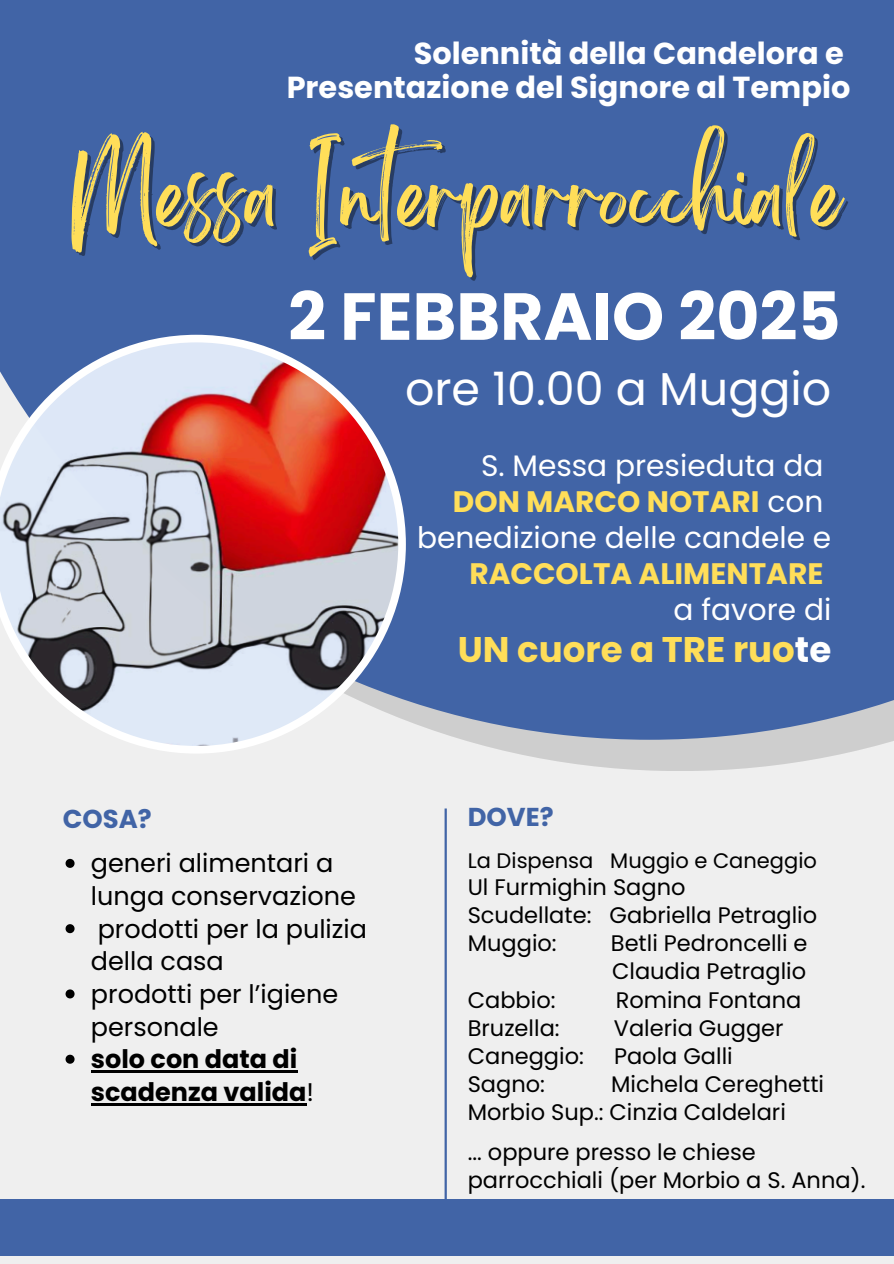
<style>
.page{position:relative;width:894px;height:1264px;background:#fff}
.page>*{position:absolute;margin:0;border:0;box-sizing:border-box;transform-origin:0 0}
.t1{font:77.25px "Brightwall";color:#ffde59}
.t2{font:700 66.45px "Poppins";color:#fff}
.t3{font:46.05px "Poppins";color:#fff}
.t4{font:700 35.55px "Poppins";color:#ffde59}
.t5{font:700 30.3px/33.8px "Poppins";color:#fff;text-align:right}
.t6{font:29.55px/36px "Poppins";color:#fff;text-align:right}
.t7{font:700 25.8px "Poppins";color:#4164a6}
.t8{font:25.5px/32.7px "Poppins";color:#000}
.t9{font:700 25.5px/32.7px "Poppins";color:#000}
.t10{font:22.5px/28.2px "Poppins";color:#000}
.t11{font:21px "Poppins";color:#000}
.s1{font-weight:700;color:#ffde59}
.s2{color:#fff}
.s3{font-weight:400}
</style>
<div class="page">
<div style="left:0;top:0;width:893px;height:1263px;background:#efefef"></div>
<svg style="left:461px;top:739px;width:432px;height:32px;fill:#cecece"></svg>
<div style="left:0;top:0;width:893px;height:739px;background:#4164a6"></div>
<svg style="left:0;top:335px;width:406px;height:418px"></svg>
<hr style="left:444px;top:808px;width:2px;height:391px;background:#4164a6">
<svg style="left:66px;top:858px;width:9px;height:9px"></svg>
<svg style="left:66px;top:924px;width:9px;height:9px"></svg>
<svg style="left:66px;top:989px;width:9px;height:9px"></svg>
<svg style="left:66px;top:1054px;width:9px;height:9px"></svg>
<hr style="left:91px;top:1070px;width:206px;height:2px;background:#000">
<hr style="left:91px;top:1103px;width:215px;height:2px;background:#000">
<div style="left:0;top:1199px;width:893px;height:56px;background:#4164a6"></div>
<p class="t5" style="left:286px;top:36px;width:565px">Solennità della Candelora e<br>Presentazione del Signore al Tempio</p>
<p class="t1" style="left:72px;top:168px;width:769px">Messa Interparrocchiale</p>
<h6 class="t2" style="left:288px;top:270px;width:554px">2 FEBBRAIO 2025</h6>
<h6 class="t3" style="left:405px;top:357px;width:427px">ore 10.00 a Muggio</h6>
<p class="t6" style="left:417px;top:448px;width:415px">S. Messa presieduta da<br><span class="s1">DON MARCO NOTARI</span> con benedizione delle candele e<br><span class="s1">RACCOLTA ALIMENTARE<br></span>a favore di</p>
<p class="t4" style="left:457px;top:624px;width:375px">UN cuore a TRE ruo<span class="s2">te</span></p>
<p class="t7" style="left:63px;top:801px;width:90px">COSA?</p>
<p class="t7" style="left:467px;top:798px;width:87px">DOVE?</p>
<h1 class="t8" style="left:91px;top:847px;width:266px">generi alimentari a lunga conservazione</h1>
<h2 class="t8" style="left:91px;top:912px;width:277px">prodotti per la pulizia della casa</h2>
<h3 class="t8" style="left:91px;top:977px;width:249px">prodotti per l’igiene personale</h3>
<h5 class="t9" style="left:91px;top:1042px;width:224px">solo con data di scadenza valida<span class="s3">!</span></h5>
<p class="t11" style="left:467px;top:846px;width:350px">La Dispensa Muggio e Caneggio</p>
<p class="t10" style="left:467px;top:873px;width:219px">Ul Furmighin Sagno</p>
<p class="t10" style="left:467px;top:901px;width:351px">Scudellate: Gabriella Petraglio</p>
<p class="t10" style="left:467px;top:929px;width:90px">Muggio:</p>
<p class="t10" style="left:610px;top:929px;width:198px">Betli Pedroncelli e</p>
<p class="t10" style="left:612px;top:957px;width:195px">Claudia Petraglio</p>
<p class="t10" style="left:467px;top:985px;width:89px">Cabbio:</p>
<p class="t10" style="left:615px;top:985px;width:187px">Romina Fontana</p>
<p class="t10" style="left:467px;top:1013px;width:93px">Bruzella:</p>
<p class="t10" style="left:613px;top:1013px;width:171px">Valeria Gugger</p>
<p class="t10" style="left:467px;top:1041px;width:118px">Caneggio:</p>
<p class="t10" style="left:614px;top:1041px;width:120px">Paola Galli</p>
<p class="t10" style="left:467px;top:1070px;width:79px">Sagno:</p>
<p class="t10" style="left:611px;top:1070px;width:214px">Michela Cereghetti</p>
<p class="t10" style="left:467px;top:1098px;width:319px">Morbio Sup.: Cinzia Caldelari</p>
<p class="t10" style="left:467px;top:1137px;width:399px">... oppure presso le chiese parrocchiali (per Morbio a S. Anna).</p>
</div>
